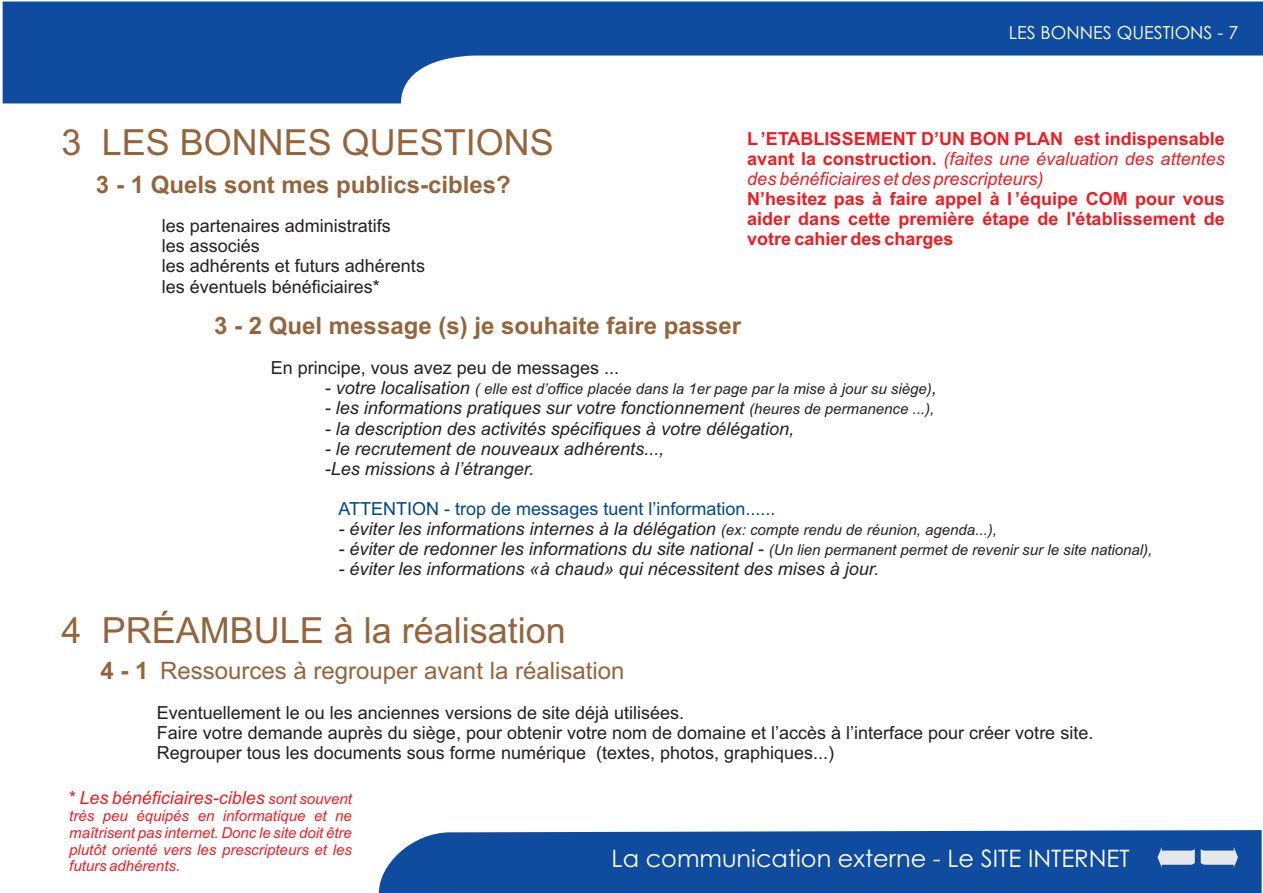
<style>
.page{position:relative;width:1263px;height:893px;background:#fff}
.page>*{position:absolute;margin:0;border:0;box-sizing:border-box;transform-origin:0 0}
.t1{font:36px "Arial";color:#94653c}
.t2{font:700 24px "Arial";color:#94653c}
.t3{font:24px "Arial";color:#94653c}
.t4{font:24px "Century Gothic";color:#fff}
.t5{font:18px/20.1px "Arial";color:#231f20}
.t6{font:italic 18px/20.1px "Arial";color:#231f20}
.t7{font:italic 18px/20.1px "Arial";color:#ee1d23;text-align:justify}
.t8{font:700 18px/20.1px "Arial";color:#ee1d23;text-align:justify}
.t9{font:18px "Arial";color:#01478d}
.t10{font:18px "Century Gothic";color:#fff}
.t11{font:italic 15px "Arial";color:#231f20}
.t12{font:italic 15px/16.8px "Arial";color:#ee1d23;text-align:justify}
.s1{font-weight:700;font-style:normal}
.s2{font-size:18px}
.s3{font-size:15px}
.s4{font-weight:700}
.s5{font-style:normal}
</style>
<div class="page">
<div style="left:379px;top:830px;width:882px;height:63px;background:#0f4ca0"></div>
<svg style="left:3px;top:2px;width:1260px;height:101px;fill:#0f4ca0"></svg>
<svg style="left:1201px;top:847px;width:37px;height:21px"></svg>
<svg style="left:1157px;top:847px;width:38px;height:21px"></svg>
<h1 class="t1" style="left:62px;top:128px;width:494px">3 LES BONNES QUESTIONS</h1>
<h2 class="t2" style="left:96px;top:175px;width:416px">3 - 1 Quels sont mes publics-cibles?</h2>
<p class="t5" style="left:162px;top:217px;width:265px">les partenaires administratifs<br>les associés<br>les adhérents et futurs adhérents les éventuels bénéficiaires*</p>
<p class="t10" style="left:1009px;top:26px;width:231px">LES BONNES QUESTIONS - 7</p>
<p class="t7" style="left:747px;top:130px;width:479px"><span class="s1">L’ETABLISSEMENT D’UN BON PLAN est indispensable avant la construction.</span> (faites une évaluation des attentes des bénéficiaires et des prescripteurs)</p>
<p class="t8" style="left:747px;top:190px;width:479px">N’hesitez pas à faire appel à l ’équipe COM pour vous aider dans cette première étape de l'établissement de votre cahier des charges</p>
<h2 class="t2" style="left:214px;top:317px;width:528px">3 - 2 Quel message (s) je souhaite faire passer</h2>
<p class="t5" style="left:271px;top:359px;width:350px">En principe, vous avez peu de messages ...</p>
<p class="t11" style="left:325px;top:383px;width:613px"><span class="s2">- votre localisation</span> ( elle est d’office placée dans la 1er page par la mise à jour su siège)<span class="s2">,</span></p>
<p class="t6" style="left:325px;top:400px;width:611px">- les informations pratiques sur votre fonctionnement <span class="s3">(heures de permanence ...),</span></p>
<p class="t6" style="left:325px;top:420px;width:471px">- la description des activités spécifiques à votre délégation,</p>
<p class="t6" style="left:325px;top:440px;width:341px">- le recrutement de nouveaux adhérents..., -Les missions à l’étranger.</p>
<p class="t9" style="left:339px;top:501px;width:438px">ATTENTION - trop de messages tuent l’information......</p>
<p class="t6" style="left:339px;top:520px;width:660px">- éviter les informations internes à la délégation <span class="s3">(ex: compte rendu de réunion, agenda...),</span></p>
<p class="t11" style="left:339px;top:544px;width:815px"><span class="s2">- éviter de redonner les informations du site national -</span> (Un lien permanent permet de revenir sur le site national),</p>
<p class="t6" style="left:339px;top:560px;width:542px">- éviter les informations «à chaud» qui nécessitent des mises à jour.</p>
<h1 class="t1" style="left:62px;top:616px;width:506px">4 PRÉAMBULE à la réalisation</h1>
<h2 class="t3" style="left:100px;top:661px;width:525px"><span class="s4">4 - 1</span> Ressources à regrouper avant la réalisation</h2>
<p class="t5" style="left:157px;top:704px;width:938px">Eventuellement le ou les anciennes versions de site déjà utilisées.<br>Faire votre demande auprès du siège, pour obtenir votre nom de domaine et l’accès à l’interface pour créer votre site.<br>Regrouper tous les documents sous forme numérique (textes, photos, graphiques...)</p>
<p class="t7" style="left:69px;top:789px;width:284px"><span class="s5">*</span> Les bénéficiaires-cibles <span class="s3">sont souvent</span></p>
<p class="t12" style="left:69px;top:809px;width:284px">très peu équipés en informatique et ne maîtrisent pas internet. Donc le site doit être plutôt orienté vers les prescripteurs et les futurs adhérents.</p>
<h2 class="t4" style="left:612px;top:849px;width:520px">La communication externe - Le SITE INTERNET</h2>
</div>
